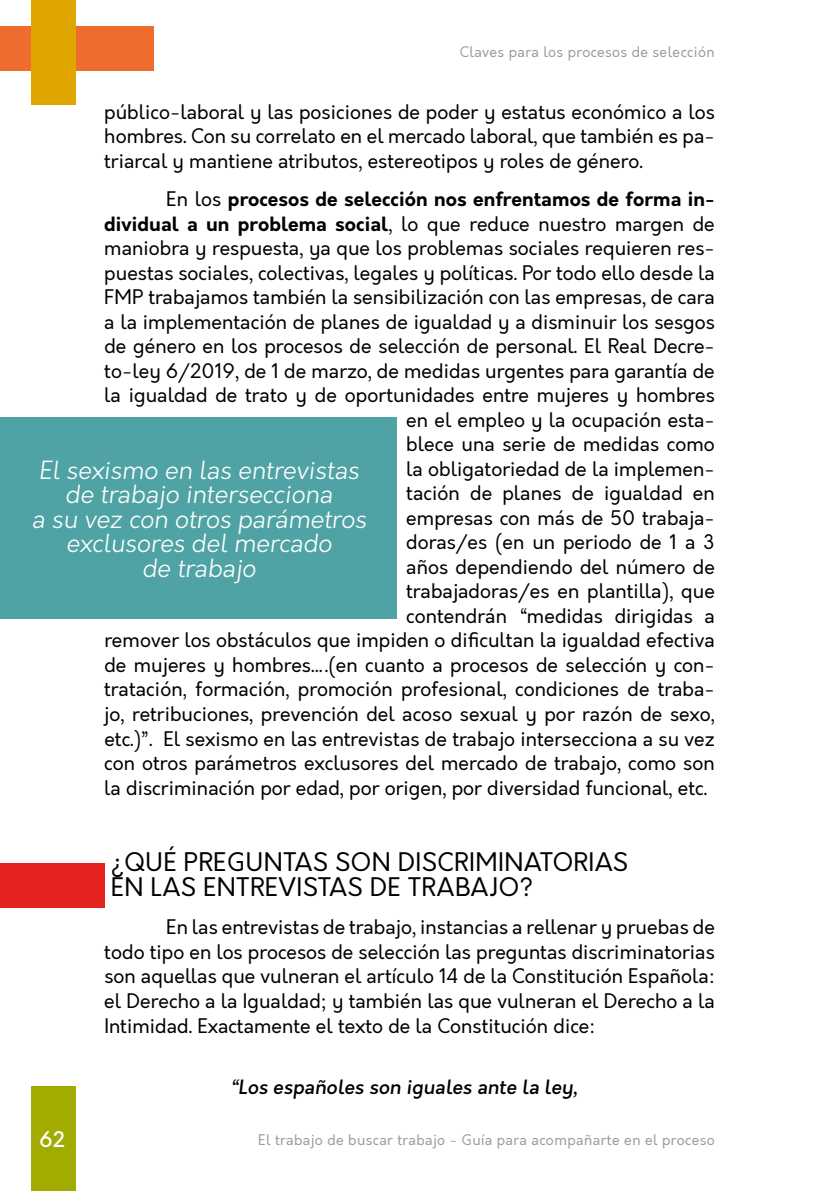
<style>
.page{position:relative;width:819px;height:1191px;background:#fff}
.page>*{position:absolute;margin:0;border:0;box-sizing:border-box;transform-origin:0 0}
.t1{font:italic 300 24.5px/24.5px "Orkney";letter-spacing:.005em;color:#fff;text-align:center}
.t2{font:24.5px/24.5px "Orkney";letter-spacing:.015em;color:#000}
.t3{font:500 21px "Orkney";color:#fff}
.t4{font:19.25px/24.5px "Orkney";letter-spacing:.005em;color:#000;text-align:justify}
.t5{font:700 19.25px "Orkney";letter-spacing:.005em;color:#000}
.t6{font:italic 500 19.25px "Orkney";letter-spacing:.005em;color:#000}
.t7{font:14px "Orkney";letter-spacing:.03em;color:#9d9d9c}
.s1{font-weight:400}
.s2{font-weight:700}
</style>
<div class="page">
<div style="left:0;top:26px;width:154px;height:45px;background:#ed6c2e"></div>
<div style="left:31px;top:1086px;width:45px;height:105px;background:#a2ab00"></div>
<div style="left:31px;top:0;width:45px;height:104px;background:#e1a500"></div>
<div style="left:0;top:418px;width:396px;height:201px;background:#4fa3a5"></div>
<div style="left:0;top:863px;width:104px;height:45px;background:#e52420"></div>
<p class="t7" style="left:460px;top:43px;width:256px">Claves para los procesos de selección</p>
<p class="t4" style="left:104px;top:100px;width:612px">público-laboral y las posiciones de poder y estatus económico a los hombres. Con su correlato en el mercado laboral, que también es pa&shy;triarcal y mantiene atributos, estereotipos y roles de género.</p>
<p class="t5" style="left:166px;top:186px;width:550px"><span class="s1">En los</span> procesos de selección nos enfrentamos de forma in-</p>
<p class="t4" style="left:104px;top:212px;width:612px"><span class="s2">dividual a un problema social</span>, lo que reduce nuestro margen de</p>
<p class="t4" style="left:104px;top:236px;width:612px">maniobra y respuesta, ya que los problemas sociales requieren res-</p>
<p class="t4" style="left:104px;top:261px;width:612px">puestas sociales, colectivas, legales y políticas. Por todo ello desde la</p>
<p class="t4" style="left:104px;top:285px;width:612px">FMP trabajamos también la sensibilización con las empresas, de cara</p>
<p class="t4" style="left:104px;top:310px;width:612px">a la implementación de planes de igualdad y a disminuir los sesgos</p>
<p class="t4" style="left:104px;top:334px;width:612px">de género en los procesos de selección de personal. El Real Decre-</p>
<p class="t4" style="left:104px;top:359px;width:612px">to-ley 6/2019, de 1 de marzo, de medidas urgentes para garantía de</p>
<p class="t4" style="left:104px;top:383px;width:612px">la igualdad de trato y de oportunidades entre mujeres y hombres</p>
<p class="t4" style="left:406px;top:408px;width:310px">en el empleo y la ocupación esta-</p>
<p class="t4" style="left:406px;top:432px;width:310px">blece una serie de medidas como</p>
<p class="t4" style="left:406px;top:457px;width:310px">la obligatoriedad de la implemen-</p>
<p class="t4" style="left:406px;top:481px;width:310px">tación de planes de igualdad en</p>
<p class="t4" style="left:406px;top:506px;width:310px">empresas con más de 50 trabaja-</p>
<p class="t4" style="left:406px;top:530px;width:310px">doras/es (en un periodo de 1 a 3</p>
<p class="t4" style="left:406px;top:555px;width:310px">años dependiendo del número de</p>
<p class="t4" style="left:406px;top:579px;width:310px">trabajadoras/es en plantilla), que</p>
<p class="t4" style="left:406px;top:604px;width:310px">contendrán “medidas dirigidas a</p>
<p class="t4" style="left:104px;top:628px;width:612px">remover los obstáculos que impiden o dificultan la igualdad efectiva</p>
<p class="t4" style="left:104px;top:653px;width:612px">de mujeres y hombres….(en cuanto a procesos de selección y con-</p>
<p class="t4" style="left:104px;top:677px;width:612px">tratación, formación, promoción profesional, condiciones de traba-</p>
<p class="t4" style="left:104px;top:702px;width:612px">jo, retribuciones, prevención del acoso sexual y por razón de sexo,</p>
<p class="t4" style="left:104px;top:726px;width:612px">etc.)”. El sexismo en las entrevistas de trabajo intersecciona a su vez</p>
<p class="t4" style="left:104px;top:751px;width:612px">con otros parámetros exclusores del mercado de trabajo, como son</p>
<p class="t4" style="left:104px;top:775px;width:604px">la discriminación por edad, por origen, por diversidad funcional, etc.</p>
<p class="t1" style="left:32px;top:458px;width:336px">El sexismo en las entrevistas de trabajo intersecciona<br>a su vez con otros parámetros exclusores del mercado<br>de trabajo</p>
<p class="t2" style="left:111px;top:851px;width:519px">¿QUÉ PREGUNTAS SON DISCRIMINATORIAS<br>EN LAS ENTREVISTAS DE TRABAJO?</p>
<p class="t4" style="left:104px;top:915px;width:612px;text-indent:62px">En las entrevistas de trabajo, instancias a rellenar y pruebas de todo tipo en los procesos de selección las preguntas discriminatorias son aquellas que vulneran el artículo 14 de la Constitución Española: el Derecho a la Igualdad; y también las que vulneran el Derecho a la Intimidad. Exactamente el texto de la Constitución dice:</p>
<p class="t6" style="left:229px;top:1074px;width:350px">“Los españoles son iguales ante la ley,</p>
<p class="t3" style="left:39px;top:1125px;width:28px">62</p>
<p class="t7" style="left:258px;top:1131px;width:458px">El trabajo de buscar trabajo - Guía para acompañarte en el proceso</p>
</div>
